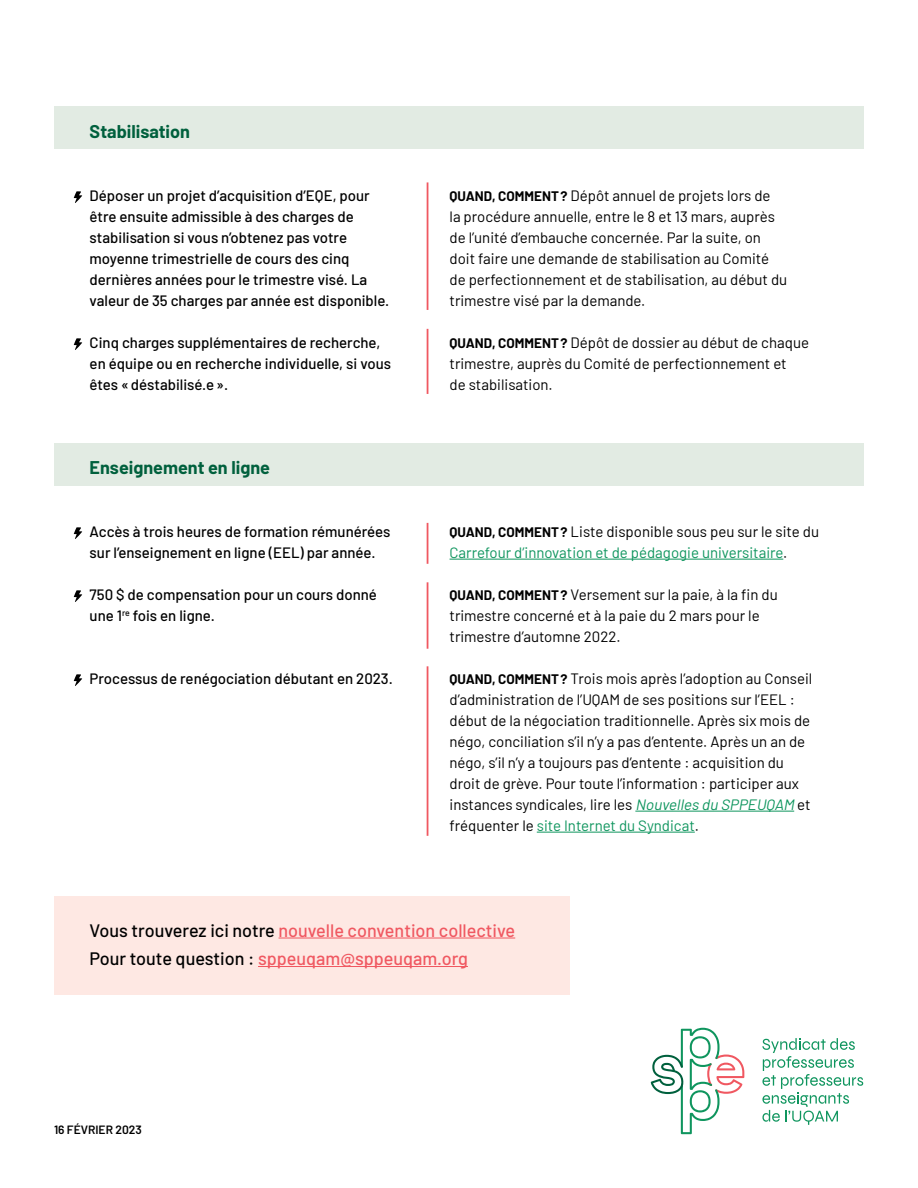
<style>
.page{position:relative;width:918px;height:1188px;background:#fff}
.page>*{position:absolute;margin:0;border:0;box-sizing:border-box;transform-origin:0 0}
.t1{font:500 18px/28.5px "Barlow";color:#f05861}
.t2{font:700 18px "Barlow";color:#00603d}
.t3{font:15px/21px "Barlow";color:#000}
.t4{font:500 15px/21px "Barlow";color:#000}
.t5{font:15px/21px "Barlow";color:#0f955e}
.t6{font:600 12px "Barlow";color:#000}
.s1{font-weight:700;font-size:13.5px}
.s2{font-weight:700;font-size:13.5px;color:#000}
.s3{color:#000}
.s4{font-style:italic;color:#0f955e}
.s5{color:#0f955e}
</style>
<div class="page">
<div style="left:54px;top:443px;width:810px;height:42px;background:#e2ebe3"></div>
<div style="left:54px;top:107px;width:810px;height:42px;background:#e2ebe3"></div>
<svg style="left:74px;top:191px;width:8px;height:12px"></svg>
<svg style="left:74px;top:338px;width:8px;height:12px"></svg>
<svg style="left:74px;top:527px;width:8px;height:12px"></svg>
<hr style="left:450px;top:559px;width:333px;height:1px;background:#0f955e">
<svg style="left:74px;top:590px;width:8px;height:12px"></svg>
<svg style="left:74px;top:674px;width:8px;height:12px"></svg>
<hr style="left:635px;top:811px;width:159px;height:1px;background:#0f955e">
<hr style="left:537px;top:832px;width:158px;height:1px;background:#0f955e">
<hr style="left:427px;top:182px;width:1px;height:128px;background:#f05861">
<hr style="left:427px;top:329px;width:1px;height:65px;background:#f05861">
<hr style="left:427px;top:523px;width:1px;height:41px;background:#f05861">
<hr style="left:427px;top:582px;width:1px;height:67px;background:#f05861">
<hr style="left:427px;top:666px;width:1px;height:170px;background:#f05861">
<svg style="left:762px;top:1038px;width:101px;height:87px"></svg>
<svg style="left:651px;top:1028px;width:93px;height:106px"></svg>
<div style="left:54px;top:896px;width:516px;height:99px;background:#fee8e3"></div>
<hr style="left:279px;top:938px;width:236px;height:1px;background:#f05861">
<hr style="left:258px;top:966px;width:210px;height:1px;background:#f05861">
<p class="t2" style="left:90px;top:118px;width:102px">Stabilisation</p>
<p class="t4" style="left:90px;top:184px;width:301px">Déposer un projet d’acquisition d’EQE, pour être ensuite admissible à des charges de stabilisation si vous n’obtenez pas votre moyenne trimestrielle de cours des cinq dernières années pour le trimestre visé. La valeur de 35 charges par année est disponible.</p>
<p class="t3" style="left:450px;top:184px;width:339px"><span class="s1">QUAND, COMMENT?</span> Dépôt annuel de projets lors de<br>la procédure annuelle, entre le 8 et 13 mars, auprès de l’unité d’embauche concernée. Par la suite, on doit faire une demande de stabilisation au Comité de perfectionnement et de stabilisation, au début du trimestre visé par la demande.</p>
<p class="t4" style="left:90px;top:331px;width:303px">Cinq charges supplémentaires de recherche, en équipe ou en recherche individuelle, si vous êtes «déstabilisé.e».</p>
<p class="t3" style="left:450px;top:331px;width:361px"><span class="s1">QUAND, COMMENT?</span> Dépôt de dossier au début de chaque trimestre, auprès du Comité de perfectionnement et<br>de stabilisation.</p>
<p class="t2" style="left:90px;top:454px;width:182px">Enseignement en ligne</p>
<p class="t4" style="left:90px;top:520px;width:302px">Accès à trois heures de formation rémunérées sur l’enseignement en ligne (EEL) par année.</p>
<p class="t5" style="left:450px;top:520px;width:371px"><span class="s2">QUAND, COMMENT?</span> <span class="s3">Liste disponible sous peu sur le site du<br></span>Carrefour d’innovation et de pédagogie universitaire<span class="s3">.</span></p>
<p class="t4" style="left:90px;top:583px;width:289px">750 $ de compensation pour un cours donné une 1<sup>re</sup> fois en ligne.</p>
<p class="t3" style="left:450px;top:583px;width:330px"><span class="s1">QUAND, COMMENT?</span> Versement sur la paie, à la fin du trimestre concerné et à la paie du 2 mars pour le trimestre d’automne 2022.</p>
<p class="t4" style="left:90px;top:667px;width:305px">Processus de renégociation débutant en 2023.</p>
<p class="t3" style="left:450px;top:667px;width:364px"><span class="s1">QUAND, COMMENT?</span> Trois mois après l’adoption au Conseil d’administration de l’UQAM de ses positions sur l’EEL : début de la négociation traditionnelle. Après six mois de négo, conciliation s’il n’y a pas d’entente. Après un an de négo, s’il n’y a toujours pas d’entente : acquisition du droit de grève. Pour toute l’information : participer aux instances syndicales, lire les <span class="s4">Nouvelles du SPPEUQAM</span> et fréquenter le <span class="s5">site Internet du Syndicat</span>.</p>
<p class="t1" style="left:90px;top:914px;width:427px"><span class="s3">Vous trouverez ici notre</span> nouvelle convention collective<br><span class="s3">Pour toute question :</span> sppeuqam@sppeuqam.org</p>
<p class="t6" style="left:54px;top:1121px;width:89px">16 FÉVRIER 2023</p>
</div>
